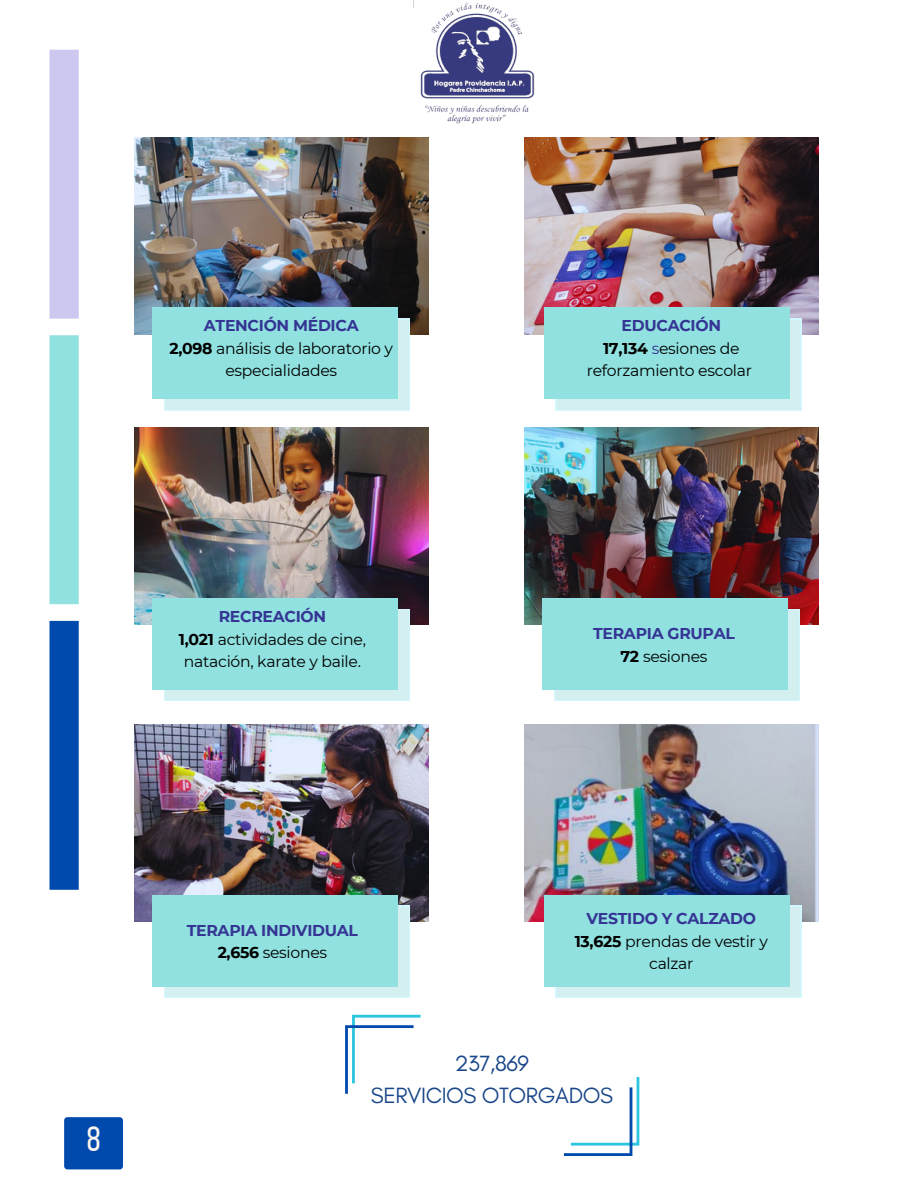
<style>
.page{position:relative;width:918px;height:1188px;background:#fff}
.page>*{position:absolute;margin:0;border:0;box-sizing:border-box;transform-origin:0 0}
.t1{font:35.1px "Bebas Neue";color:#faf5ee}
.t2{font:22.5px "Glacial Indifference";letter-spacing:-.02em;color:#1a4789}
.t3{font:15.6px/22.5px "Montserrat";letter-spacing:-.02em;color:#000;text-align:center}
.t4{font:700 15.6px "Montserrat";letter-spacing:-.02em;color:#353594}
.s1{font-weight:700}
.s2{color:#353594}
</style>
<div class="page">
<div style="left:64px;top:1117px;width:59px;height:52px;background:#004aad;border-radius:3px"></div>
<img style="left:420px;top:3px;width:115px;height:121px">
<img style="left:134px;top:428px;width:295px;height:197px">
<svg style="left:164px;top:609px;width:246px;height:92px"></svg>
<div style="left:153px;top:598px;width:245px;height:92px;background:#90e1df"></div>
<img style="left:524px;top:428px;width:295px;height:197px">
<svg style="left:554px;top:609px;width:246px;height:92px"></svg>
<div style="left:543px;top:598px;width:245px;height:92px;background:#90e1df"></div>
<img style="left:134px;top:137px;width:295px;height:197px">
<svg style="left:164px;top:319px;width:246px;height:92px"></svg>
<div style="left:153px;top:308px;width:245px;height:91px;background:#90e1df"></div>
<img style="left:524px;top:137px;width:295px;height:197px">
<svg style="left:556px;top:319px;width:246px;height:92px"></svg>
<div style="left:544px;top:308px;width:246px;height:91px;background:#90e1df"></div>
<div style="left:50px;top:621px;width:29px;height:269px;background:#004aad"></div>
<div style="left:50px;top:335px;width:29px;height:269px;background:#90e1df"></div>
<div style="left:50px;top:50px;width:29px;height:269px;background:#ccc8ef"></div>
<img style="left:134px;top:724px;width:295px;height:197px">
<svg style="left:164px;top:906px;width:246px;height:92px"></svg>
<div style="left:153px;top:895px;width:245px;height:91px;background:#90e1df"></div>
<img style="left:524px;top:724px;width:295px;height:197px">
<svg style="left:556px;top:906px;width:246px;height:92px"></svg>
<div style="left:544px;top:895px;width:246px;height:91px;background:#90e1df"></div>
<svg style="left:345px;top:1015px;width:76px;height:79px"></svg>
<svg style="left:564px;top:1077px;width:75px;height:79px"></svg>
<p class="t4" style="left:204px;top:316px;width:156px">ATENCIÓN MÉDICA</p>
<p class="t3" style="left:170px;top:337px;width:225px"><span class="s1">2,098</span> análisis de laboratorio y especialidades</p>
<p class="t4" style="left:622px;top:316px;width:101px">EDUCACIÓN</p>
<p class="t3" style="left:587px;top:337px;width:167px"><span class="s1">17,134</span> <span class="s2">s</span>esiones de reforzamiento escolar</p>
<p class="t4" style="left:219px;top:607px;width:109px">RECREACIÓN</p>
<p class="t3" style="left:179px;top:628px;width:189px"><span class="s1">1,021</span> actividades de cine, natación, karate y baile.</p>
<p class="t4" style="left:593px;top:624px;width:143px">TERAPIA GRUPAL</p>
<p class="t3" style="left:621px;top:645px;width:89px"><span class="s1">72</span> sesiones</p>
<p class="t1" style="left:87px;top:1124px;width:15px">8</p>
<p class="t4" style="left:187px;top:921px;width:173px">TERAPIA INDIVIDUAL</p>
<p class="t3" style="left:218px;top:942px;width:111px"><span class="s1">2,656</span> sesiones</p>
<p class="t4" style="left:587px;top:909px;width:171px">VESTIDO Y CALZADO</p>
<p class="t3" style="left:575px;top:930px;width:195px"><span class="s1">13,625</span> prendas de vestir y calzar</p>
<p class="t2" style="left:455px;top:1050px;width:76px">237,869</p>
<p class="t2" style="left:371px;top:1082px;width:244px">SERVICIOS OTORGADOS</p>
</div>
